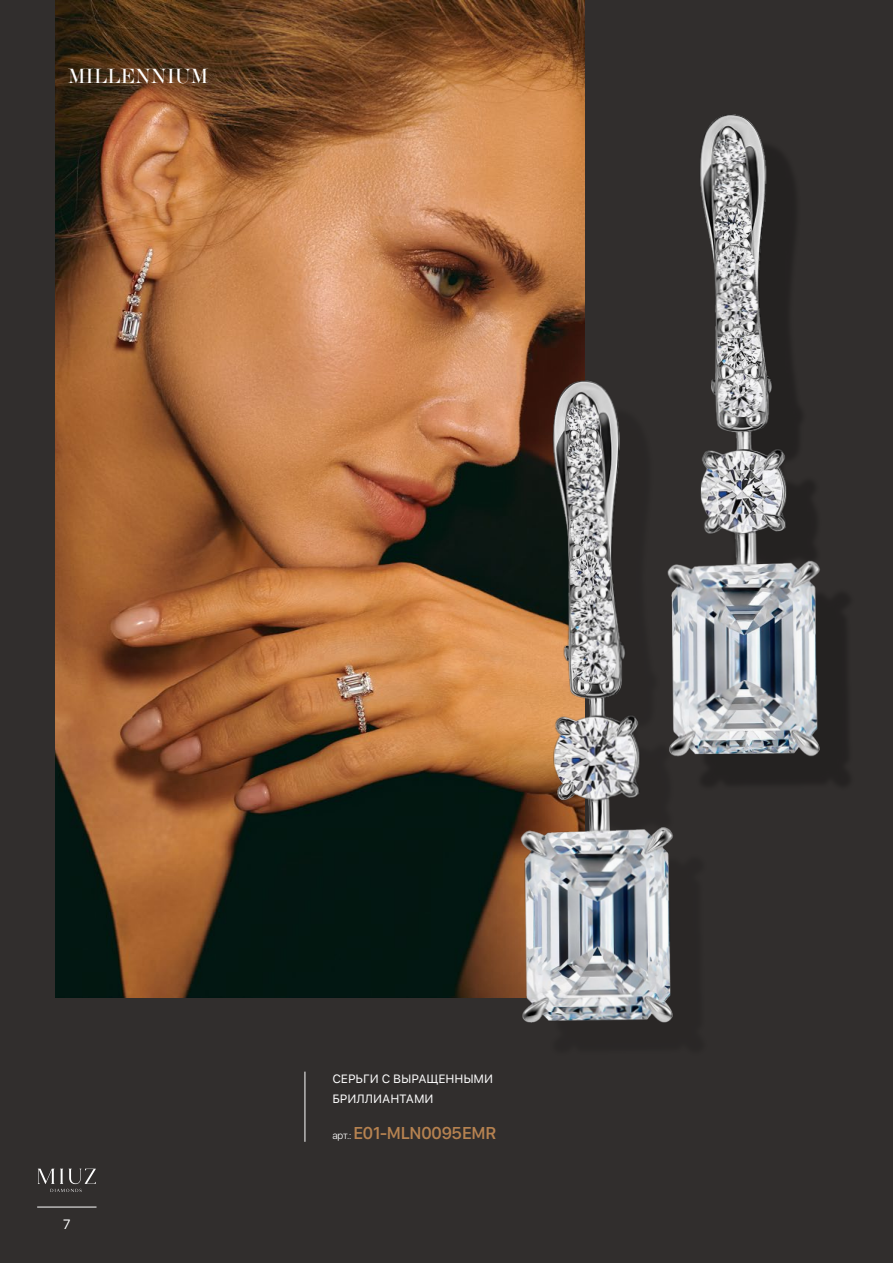
<style>
.page{position:relative;width:893px;height:1263px;background:#312e2d}
.page>*{position:absolute;margin:0;border:0;box-sizing:border-box;transform-origin:0 0}
.Paragraph_Style_1{font:21px "Baron MT Modern Cyr";color:#fff}
.t1{font:500 18px "SF Compact Display";letter-spacing:-.01em;color:#b68250}
.t2{font:13.5px "SF Pro Display";color:#fff}
.t3{font:12px/19.5px "SFUI Text";letter-spacing:-.01em;color:#fff}
.s1{font-family:"SF Pro Display";font-weight:300;font-size:10.5px;color:#fff}
</style>
<div class="page">
<hr style="left:37px;top:1207px;width:60px;height:1px;background:#fff">
<svg style="left:38px;top:1169px;width:58px;height:23px"></svg>
<img style="left:55px;top:0;width:530px;height:997px">
<img style="left:500px;top:359px;width:173px;height:664px">
<img style="left:632px;top:114px;width:213px;height:669px">
<hr style="left:305px;top:1071px;width:1px;height:71px;background:#fff">
<p class="Paragraph_Style_1" style="left:68px;top:65px;width:142px">MILLENNIUM</p>
<p class="t2" style="left:63px;top:1216px;width:9px">7</p>
<p class="t3" style="left:332px;top:1069px;width:162px">СЕРЬГИ C ВЫРАЩЕННЫМИ<br>БРИЛЛИАНТАМИ</p>
<p class="t1" style="left:332px;top:1122px;width:166px"><span class="s1">арт.:</span> E01-MLN0095EMR</p>
</div>
